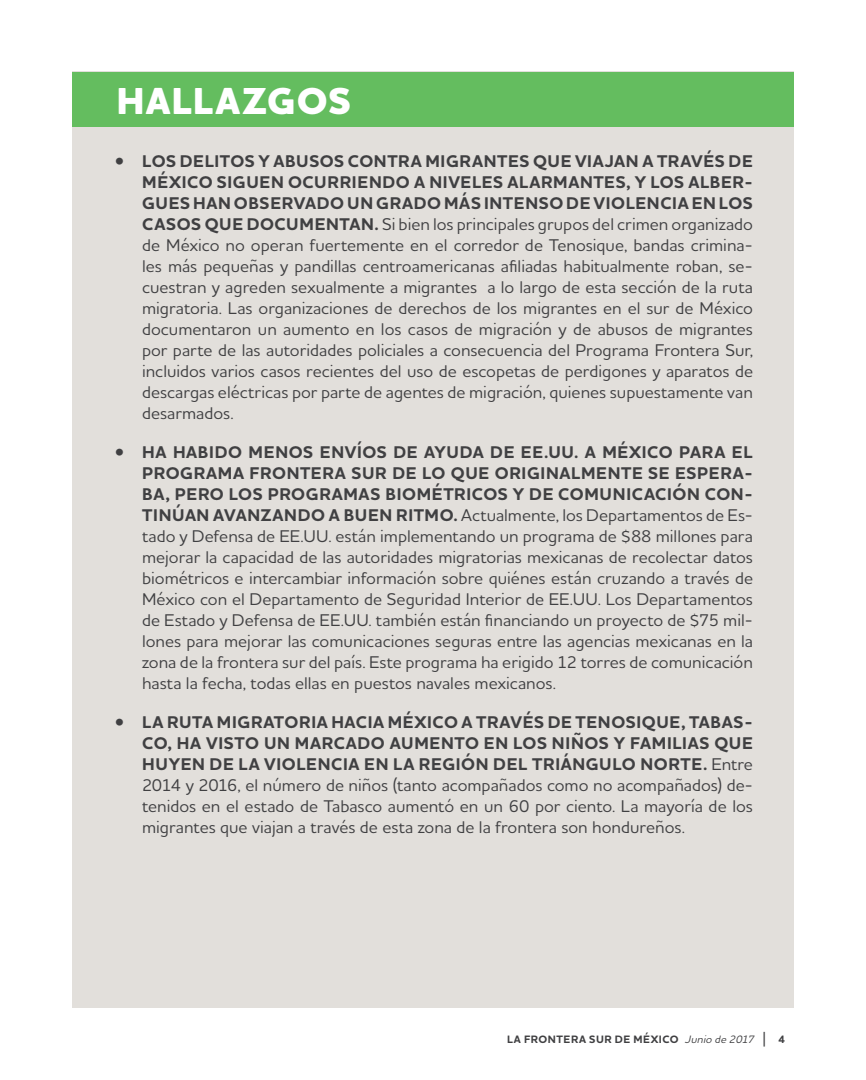
<style>
.page{position:relative;width:866px;height:1080px;background:#fff}
.page>*{position:absolute;margin:0;border:0;box-sizing:border-box;transform-origin:0 0}
.t1{font:800 38.25px "Houschka Alt Pro";letter-spacing:.025em;color:#fff}
.t2{font:500 17.25px/21px "Houschka Alt Pro";color:#404042;text-align:justify}
.t3{font:700 10.95px "Houschka Alt Pro";letter-spacing:.05em;color:#404042}
.s1{font-weight:700}
.s2{font-weight:500;font-style:italic}
.s3{font-weight:500;font-size:16.35px}
</style>
<div class="page">
<div style="left:72px;top:72px;width:721px;height:936px;background:#e2dfdb"></div>
<div style="left:72px;top:72px;width:721px;height:55px;background:#64bd5f"></div>
<h1 class="t1" style="left:116px;top:77px;width:236px">HALLAZGOS</h1>
<p class="t2" style="left:142px;top:151px;width:612px;text-indent:-27px">• <span class="s1">LOS DELITOS Y ABUSOS CONTRA MIGRANTES QUE VIAJAN A TRAVÉS DE MÉXICO SIGUEN OCURRIENDO A NIVELES ALARMANTES, Y LOS ALBER-GUES HAN OBSERVADO UN GRADO MÁS INTENSO DE VIOLENCIA EN LOS CASOS QUE DOCUMENTAN.</span> Si bien los principales grupos del crimen organizado de México no operan fuertemente en el corredor de Tenosique, bandas crimina&shy;les más pequeñas y pandillas centroamericanas afiliadas habitualmente roban, se&shy;cuestran y agreden sexualmente a migrantes a lo largo de esta sección de la ruta migratoria. Las organizaciones de derechos de los migrantes en el sur de México documentaron un aumento en los casos de migración y de abusos de migrantes por parte de las autoridades policiales a consecuencia del Programa Frontera Sur, incluidos varios casos recientes del uso de escopetas de perdigones y aparatos de descargas eléctricas por parte de agentes de migración, quienes supuestamente van desarmados.</p>
<p class="t2" style="left:142px;top:442px;width:612px;text-indent:-27px">• <span class="s1">HA HABIDO MENOS ENVÍOS DE AYUDA DE EE.UU. A MÉXICO PARA EL PROGRAMA FRONTERA SUR DE LO QUE ORIGINALMENTE SE ESPERA-BA, PERO LOS PROGRAMAS BIOMÉTRICOS Y DE COMUNICACIÓN CON-TINÚAN AVANZANDO A BUEN RITMO.</span> Actualmente, los Departamentos de Es&shy;tado y Defensa de EE.UU. están implementando un programa de $88 millones para mejorar la capacidad de las autoridades migratorias mexicanas de recolectar datos biométricos e intercambiar información sobre quiénes están cruzando a través de México con el Departamento de Seguridad Interior de EE.UU. Los Departamentos de Estado y Defensa de EE.UU. también están financiando un proyecto de $75 mil&shy;lones para mejorar las comunicaciones seguras entre las agencias mexicanas en la zona de la frontera sur del país. Este programa ha erigido 12 torres de comunicación hasta la fecha, todas ellas en puestos navales mexicanos.</p>
<p class="t2" style="left:142px;top:711px;width:612px;text-indent:-27px">• <span class="s1">LA RUTA MIGRATORIA HACIA MÉXICO A TRAVÉS DE TENOSIQUE, TABAS-CO, HA VISTO UN MARCADO AUMENTO EN LOS NIÑOS Y FAMILIAS QUE HUYEN DE LA VIOLENCIA EN LA REGIÓN DEL TRIÁNGULO NORTE.</span> Entre 2014 y 2016, el número de niños (tanto acompañados como no acompañados) de&shy;tenidos en el estado de Tabasco aumentó en un 60 por ciento. La mayoría de los migrantes que viajan a través de esta zona de la frontera son hondureños.</p>
<p class="t3" style="left:507px;top:1033px;width:279px">LA FRONTERA SUR DE MÉXICO <span class="s2">Junio de 2017</span> <span class="s3">|</span> 4</p>
</div>
